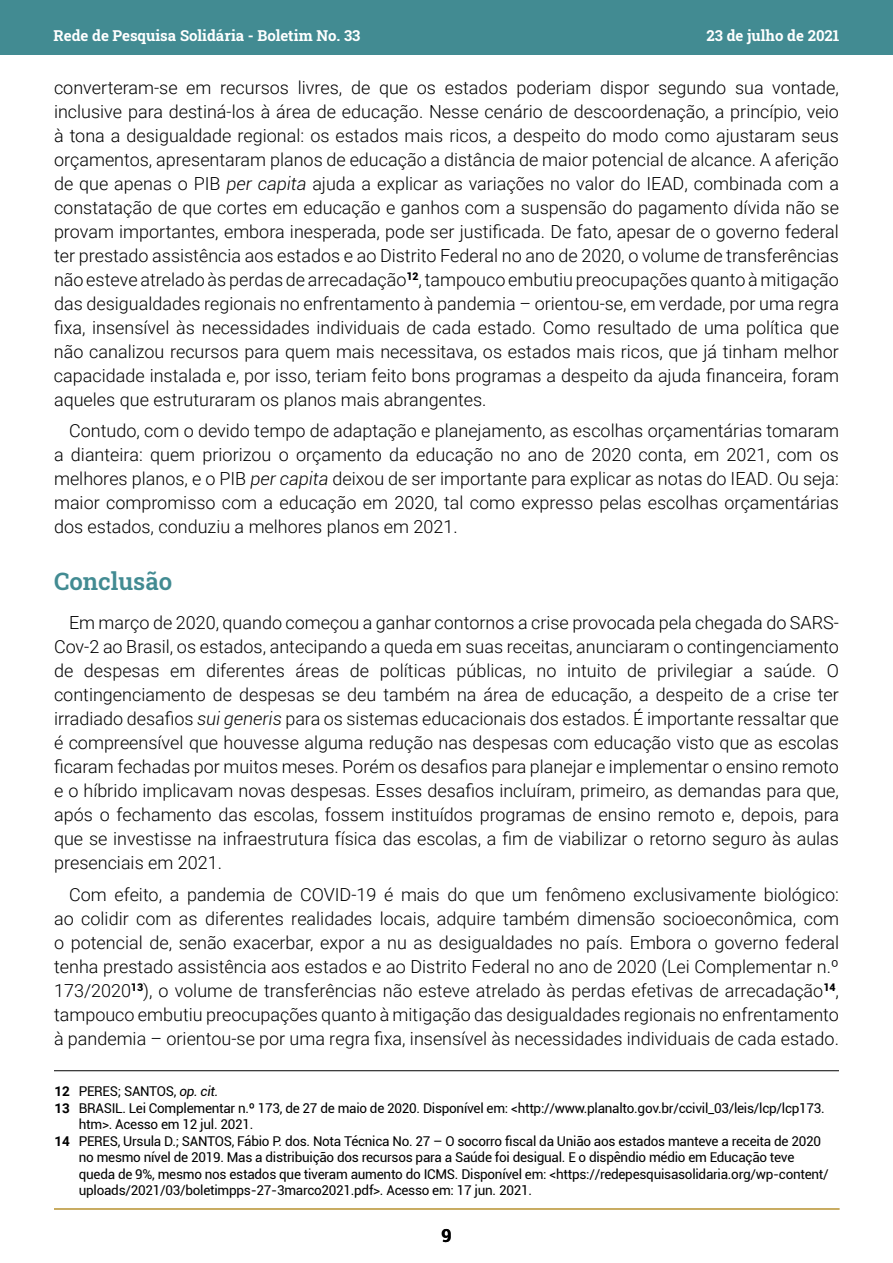
<style>
.page{position:relative;width:893px;height:1263px;background:#fff}
.page>*{position:absolute;margin:0;border:0;box-sizing:border-box;transform-origin:0 0}
.t1{font:600 24px "Roboto Slab";color:#428b92}
.t2{font:300 18px/24px "Roboto";color:#000;text-align:justify}
.t3{font:700 18px "Roboto Slab";color:#000}
.t4{font:700 15px "Roboto Slab";color:#fff}
.t5{font:13.5px "Roboto";letter-spacing:-.02em;color:#000}
.s1{font-style:italic}
.s2{font-weight:700}
</style>
<div class="page">
<div style="left:0;top:0;width:893px;height:54px;background:#428b92"></div>
<hr style="left:54px;top:1208px;width:785px;height:1px;background:#b89230">
<hr style="left:54px;top:1070px;width:785px;height:1px;background:#000">
<p class="t4" style="left:53px;top:25px;width:308px">Rede de Pesquisa Solidária - Boletim No. 33</p>
<p class="t4" style="left:706px;top:25px;width:134px">23 de julho de 2021</p>
<p class="t2" style="left:54px;top:75px;width:786px">converteram-se em recursos livres, de que os estados poderiam dispor segundo sua vontade, inclusive para destiná-los à área de educação. Nesse cenário de descoordenação, a princípio, veio à tona a desigualdade regional: os estados mais ricos, a despeito do modo como ajustaram seus orçamentos, apresentaram planos de educação a distância de maior potencial de alcance. A aferição de que apenas o PIB <span class="s1">per capita</span> ajuda a explicar as variações no valor do IEAD, combinada com a constatação de que cortes em educação e ganhos com a suspensão do pagamento dívida não se provam importantes, embora inesperada, pode ser justificada. De fato, apesar de o governo federal ter prestado assistência aos estados e ao Distrito Federal no ano de 2020, o volume de transferências não esteve atrelado às perdas de arrecadação<sup>12</sup>,tampouco embutiu preocupações quanto à mitigação das desigualdades regionais no enfrentamento à pandemia – orientou-se, em verdade, por uma regra fixa, insensível às necessidades individuais de cada estado. Como resultado de uma política que não canalizou recursos para quem mais necessitava, os estados mais ricos, que já tinham melhor capacidade instalada e, por isso, teriam feito bons programas a despeito da ajuda financeira, foram aqueles que estruturaram os planos mais abrangentes.</p>
<p class="t2" style="left:54px;top:418px;width:786px;text-indent:15px">Contudo, com o devido tempo de adaptação e planejamento, as escolhas orçamentárias tomaram a dianteira: quem priorizou o orçamento da educação no ano de 2020 conta, em 2021, com os melhores planos, e o PIB <span class="s1">per capita</span> deixou de ser importante para explicar as notas do IEAD. Ou seja: maior compromisso com a educação em 2020, tal como expresso pelas escolhas orçamentárias dos estados, conduziu a melhores planos em 2021.</p>
<h1 class="t1" style="left:54px;top:565px;width:120px">Conclusão</h1>
<p class="t2" style="left:54px;top:610px;width:786px;text-indent:15px">Em março de 2020, quando começou a ganhar contornos a crise provocada pela chegada do SARS-Cov-2 ao Brasil, os estados, antecipando a queda em suas receitas, anunciaram o contingenciamento de despesas em diferentes áreas de políticas públicas, no intuito de privilegiar a saúde. O contingenciamento de despesas se deu também na área de educação, a despeito de a crise ter irradiado desafios <span class="s1">sui generis</span> para os sistemas educacionais dos estados. É importante ressaltar que é compreensível que houvesse alguma redução nas despesas com educação visto que as escolas ficaram fechadas por muitos meses. Porém os desafios para planejar e implementar o ensino remoto e o híbrido implicavam novas despesas. Esses desafios incluíram, primeiro, as demandas para que, após o fechamento das escolas, fossem instituídos programas de ensino remoto e, depois, para que se investisse na infraestrutura física das escolas, a fim de viabilizar o retorno seguro às aulas presenciais em 2021.</p>
<p class="t2" style="left:54px;top:882px;width:787px;text-indent:15px">Com efeito, a pandemia de COVID-19 é mais do que um fenômeno exclusivamente biológico: ao colidir com as diferentes realidades locais, adquire também dimensão socioeconômica, com o potencial de, senão exacerbar, expor a nu as desigualdades no país. Embora o governo federal tenha prestado assistência aos estados e ao Distrito Federal no ano de 2020 (Lei Complementar n.º 173/2020<sup>13</sup>), o volume de transferências não esteve atrelado às perdas efetivas de arrecadação<sup>14</sup>, tampouco embutiu preocupações quanto à mitigação das desigualdades regionais no enfrentamento à pandemia – orientou-se por uma regra fixa, insensível às necessidades individuais de cada estado.</p>
<p class="t5" style="left:55px;top:1082px;width:165px"><span class="s2">12</span> PERES; SANTOS, <span class="s1">op. cit.</span></p>
<p class="t5" style="left:55px;top:1098px;width:772px"><span class="s2">13</span> BRASIL. Lei Complementar n.º 173, de 27 de maio de 2020. Disponível em: &lt;http://www.planalto.gov.br/ccivil_03/leis/lcp/lcp173.</p>
<p class="t5" style="left:79px;top:1115px;width:176px">htm&gt;. Acesso em 12 jul. 2021.</p>
<p class="t5" style="left:55px;top:1131px;width:768px"><span class="s2">14</span> PERES, Ursula D.; SANTOS, Fábio P. dos. Nota Técnica No. 27 – O socorro fiscal da União aos estados manteve a receita de 2020</p>
<p class="t5" style="left:79px;top:1148px;width:717px">no mesmo nível de 2019. Mas a distribuição dos recursos para a Saúde foi desigual. E o dispêndio médio em Educação teve</p>
<p class="t5" style="left:79px;top:1164px;width:751px">queda de 9%, mesmo nos estados que tiveram aumento do ICMS. Disponível em: &lt;https://redepesquisasolidaria.org/wp-content/</p>
<p class="t5" style="left:79px;top:1181px;width:455px">uploads/2021/03/boletimpps-27-3marco2021.pdf&gt;. Acesso em: 17 jun. 2021.</p>
<p class="t3" style="left:441px;top:1222px;width:12px">9</p>
</div>
